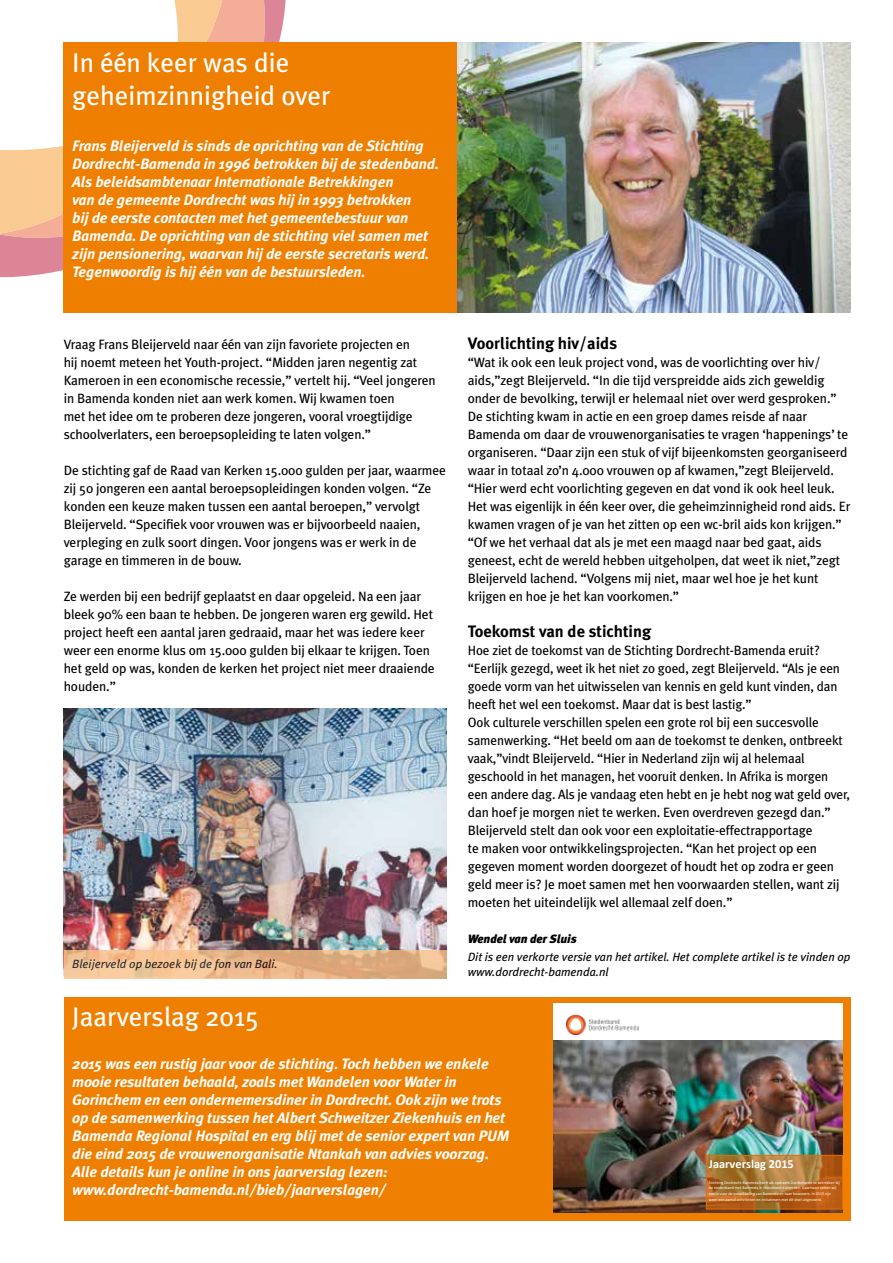
<style>
.page{position:relative;width:893px;height:1263px;background:#fff}
.page>*{position:absolute;margin:0;border:0;box-sizing:border-box;transform-origin:0 0}
.t1{font:27px/32.4px "Meta Plus";color:#fff}
.t2{font:700 16.5px "Meta Plus";color:#000}
.t3{font:italic 700 15px/18px "Meta Plus";letter-spacing:-.01em;color:#fff}
.t4{font:13.5px/18px "Meta Plus";letter-spacing:-.01em;color:#000}
.t5{font:700 12.3px "Calibri";color:#fff}
.t6{font:italic 12px/15px "Meta Plus";color:#000}
.t7{font:italic 900 12px "Meta Plus";letter-spacing:-.01em;color:#000}
.t8{font:4.05px/5.7px "Calibri";color:#fff}
</style>
<div class="page">
<svg style="left:0;top:0;width:288px;height:279px"></svg>
<div style="left:64px;top:43px;width:393px;height:270px;background:#ee7f00"></div>
<div style="left:64px;top:997px;width:786px;height:223px;background:#ee7f00"></div>
<img style="left:457px;top:43px;width:393px;height:270px">
<img style="left:64px;top:709px;width:382px;height:241px">
<svg style="left:64px;top:950px;width:382px;height:29px;background:#e9b78a"></svg>
<div style="left:554px;top:1003px;width:289px;height:210px;background:#fff"></div>
<img style="left:567px;top:1015px;width:71px;height:19px">
<img style="left:554px;top:1040px;width:288px;height:173px">
<div style="left:706px;top:1155px;width:136px;height:54px;background:#e46c0a;opacity:.64"></div>
<div style="left:706px;top:1155px;width:136px;height:54px;border:1px solid #e46c0a"></div>
<h1 class="t1" style="left:72px;top:46px;width:260px">In één keer was die geheimzinnigheid over</h1>
<p class="t3" style="left:72px;top:136px;width:368px">Frans Bleijerveld is sinds de oprichting van de Stichting Dordrecht-Bamenda in 1996 betrokken bij de stedenband.<br>Als beleidsambtenaar Internationale Betrekkingen<br>van de gemeente Dordrecht was hij in 1993 betrokken<br>bij de eerste contacten met het gemeentebestuur van Bamenda. De oprichting van de stichting viel samen met zijn pensionering, waarvan hij de eerste secretaris werd.<br>Tegenwoordig is hij één van de bestuursleden.</p>
<p class="t4" style="left:64px;top:335px;width:373px">Vraag Frans Bleijerveld naar één van zijn favoriete projecten en<br>hij noemt meteen het Youth-project. “Midden jaren negentig zat Kameroen in een economische recessie,” vertelt hij. “Veel jongeren in Bamenda konden niet aan werk komen. Wij kwamen toen<br>met het idee om te proberen deze jongeren, vooral vroegtijdige schoolverlaters, een beroepsopleiding te laten volgen.”</p>
<p class="t4" style="left:64px;top:461px;width:384px">De stichting gaf de Raad van Kerken 15.000 gulden per jaar, waarmee zij 50 jongeren een aantal beroepsopleidingen konden volgen. “Ze konden een keuze maken tussen een aantal beroepen,” vervolgt Bleijerveld. “Specifiek voor vrouwen was er bijvoorbeeld naaien, verpleging en zulk soort dingen. Voor jongens was er werk in de garage en timmeren in de bouw.</p>
<p class="t4" style="left:64px;top:587px;width:373px">Ze werden bij een bedrijf geplaatst en daar opgeleid. Na een jaar bleek 90% een baan te hebben. De jongeren waren erg gewild. Het project heeft een aantal jaren gedraaid, maar het was iedere keer weer een enorme klus om 15.000 gulden bij elkaar te krijgen. Toen het geld op was, konden de kerken het project niet meer draaiende houden.”</p>
<p class="t6" style="left:72px;top:956px;width:207px">Bleijerveld op bezoek bij de fon van Bali.</p>
<p class="t2" style="left:468px;top:333px;width:151px">Voorlichting hiv/aids</p>
<p class="t4" style="left:468px;top:353px;width:384px">“Wat ik ook een leuk project vond, was de voorlichting over hiv/ aids,”zegt Bleijerveld. “In die tijd verspreidde aids zich geweldig onder de bevolking, terwijl er helemaal niet over werd gesproken.” De stichting kwam in actie en een groep dames reisde af naar Bamenda om daar de vrouwenorganisaties te vragen ‘happenings’ te organiseren. “Daar zijn een stuk of vijf bijeenkomsten georganiseerd waar in totaal zo’n 4.000 vrouwen op af kwamen,”zegt Bleijerveld. “Hier werd echt voorlichting gegeven en dat vond ik ook heel leuk.<br>Het was eigenlijk in één keer over, die geheimzinnigheid rond aids. Er kwamen vragen of je van het zitten op een wc-bril aids kon krijgen.” “Of we het verhaal dat als je met een maagd naar bed gaat, aids geneest, echt de wereld hebben uitgeholpen, dat weet ik niet,”zegt Bleijerveld lachend. “Volgens mij niet, maar wel hoe je het kunt krijgen en hoe je het kan voorkomen.”</p>
<p class="t2" style="left:468px;top:621px;width:185px">Toekomst van de stichting</p>
<p class="t4" style="left:468px;top:641px;width:384px">Hoe ziet de toekomst van de Stichting Dordrecht-Bamenda eruit? “Eerlijk gezegd, weet ik het niet zo goed, zegt Bleijerveld. “Als je een goede vorm van het uitwisselen van kennis en geld kunt vinden, dan heeft het wel een toekomst. Maar dat is best lastig.”<br>Ook culturele verschillen spelen een grote rol bij een succesvolle samenwerking. “Het beeld om aan de toekomst te denken, ontbreekt vaak,”vindt Bleijerveld. “Hier in Nederland zijn wij al helemaal geschoold in het managen, het vooruit denken. In Afrika is morgen een andere dag. Als je vandaag eten hebt en je hebt nog wat geld over, dan hoef je morgen niet te werken. Even overdreven gezegd dan.” Bleijerveld stelt dan ook voor een exploitatie-effectrapportage<br>te maken voor ontwikkelingsprojecten. “Kan het project op een gegeven moment worden doorgezet of houdt het op zodra er geen geld meer is? Je moet samen met hen voorwaarden stellen, want zij moeten het uiteindelijk wel allemaal zelf doen.”</p>
<p class="t7" style="left:468px;top:931px;width:110px">Wendel van der Sluis</p>
<p class="t6" style="left:468px;top:949px;width:384px">Dit is een verkorte versie van het artikel. Het complete artikel is te vinden op www.dordrecht-bamenda.nl</p>
<h1 class="t1" style="left:72px;top:1000px;width:189px">Jaarverslag 2015</h1>
<p class="t3" style="left:72px;top:1054px;width:439px">2015 was een rustig jaar voor de stichting. Toch hebben we enkele mooie resultaten behaald, zoals met Wandelen voor Water in Gorinchem en een ondernemersdiner in Dordrecht. Ook zijn we trots op de samenwerking tussen het Albert Schweitzer Ziekenhuis en het Bamenda Regional Hospital en erg blij met de senior expert van PUM die eind 2015 de vrouwenorganisatie Ntankah van advies voorzag.<br>Alle details kun je online in ons jaarverslag lezen: www.dordrecht-bamenda.nl/bieb/jaarverslagen/</p>
<p class="t5" style="left:709px;top:1155px;width:86px">Jaarverslag 2015</p>
<p class="t8" style="left:709px;top:1179px;width:132px">Stichting Dordrecht-Bamenda heeft als opdracht Dordtenaren te betrekken bij de stedenband met Bamenda in Noordwest Kameroen. Daarnaast zetten wij ons in voor de ontwikkeling van Bamenda en haar bewoners. In 2015 zijn weer een aantal activiteiten en initiatieven met dit doel uitgevoerd.</p>
</div>
